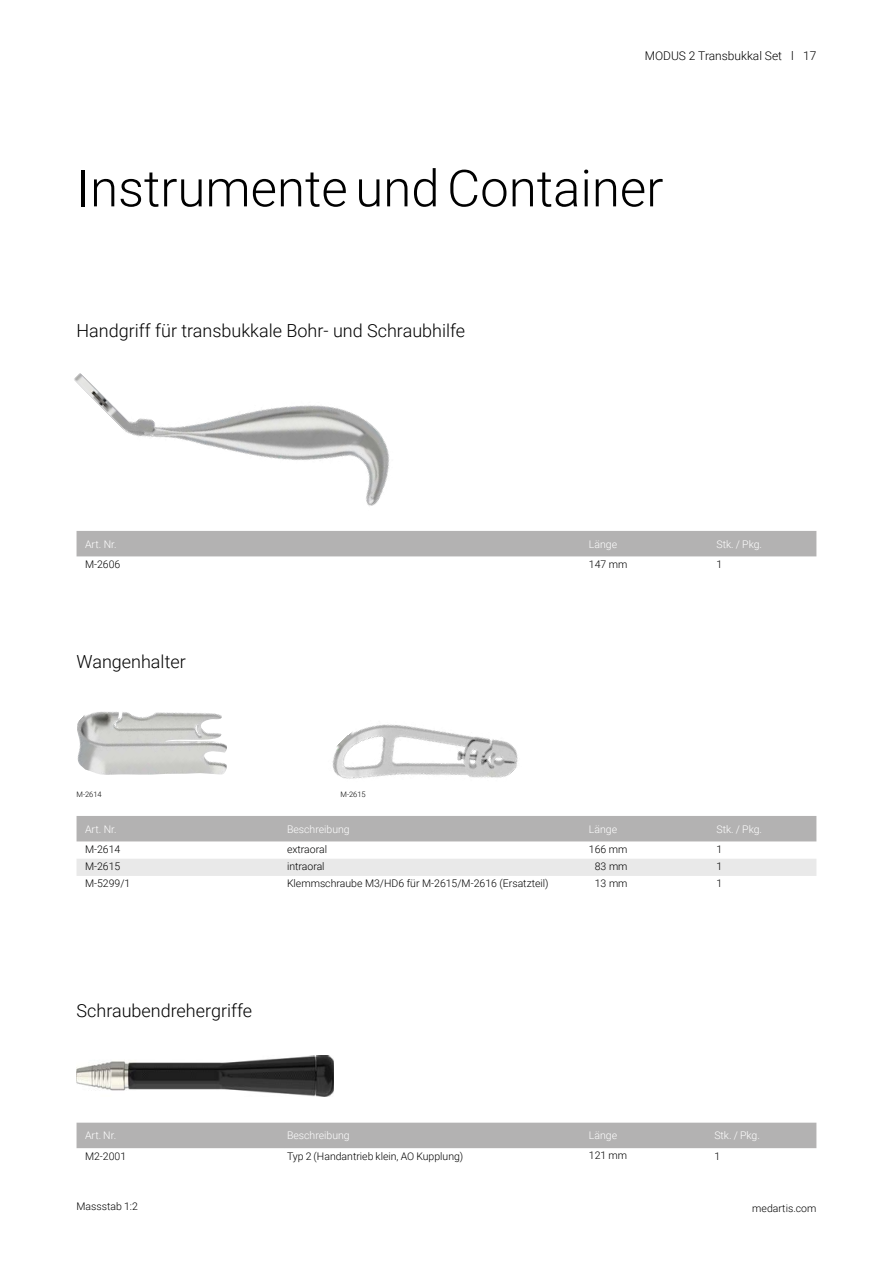
<style>
.page{position:relative;width:893px;height:1263px;background:#fff}
.page>*{position:absolute;margin:0;border:0;box-sizing:border-box;transform-origin:0 0}
.t1{font:300 51px "Roboto";color:#000}
.t2{font:300 18px "Roboto";color:#000}
.t3{font:300 12px "Roboto";color:#000}
.t4{font:300 10.5px "Roboto";color:#000}
.t5{font:300 10.5px "Roboto";color:#fff}
.t6{font:300 7.5px "Roboto";color:#000}
</style>
<div class="page">
<div style="left:77px;top:816px;width:739px;height:25px;background:#b3b2b2"></div>
<div style="left:77px;top:859px;width:739px;height:17px;background:#e9e9e9"></div>
<img style="left:74px;top:373px;width:382px;height:184px">
<img style="left:294px;top:724px;width:253px;height:152px">
<div style="left:77px;top:531px;width:739px;height:25px;background:#b3b2b2"></div>
<div style="left:77px;top:1123px;width:739px;height:25px;background:#b3b2b2"></div>
<img style="left:77px;top:1056px;width:257px;height:40px">
<img style="left:77px;top:711px;width:150px;height:64px">
<p class="t3" style="left:645px;top:47px;width:173px">MODUS 2 Transbukkal Set l 17</p>
<h1 class="t1" style="left:77px;top:152px;width:588px">Instrumente und Container</h1>
<h2 class="t2" style="left:77px;top:318px;width:390px">Handgriff für transbukkale Bohr- und Schraubhilfe</h2>
<p class="t5" style="left:85px;top:536px;width:33px">Art. Nr.</p>
<p class="t5" style="left:589px;top:536px;width:30px">Länge</p>
<p class="t5" style="left:716px;top:536px;width:47px">Stk. / Pkg.</p>
<p class="t4" style="left:85px;top:557px;width:37px">M-2606</p>
<p class="t4" style="left:589px;top:557px;width:40px">147 mm</p>
<p class="t4" style="left:716px;top:557px;width:7px">1</p>
<h2 class="t2" style="left:77px;top:649px;width:111px">Wangenhalter</h2>
<p class="t6" style="left:77px;top:789px;width:27px">M-2614</p>
<p class="t6" style="left:340px;top:789px;width:27px">M-2615</p>
<p class="t5" style="left:85px;top:821px;width:33px">Art. Nr.</p>
<p class="t5" style="left:287px;top:821px;width:64px">Beschreibung</p>
<p class="t5" style="left:589px;top:821px;width:30px">Länge</p>
<p class="t5" style="left:716px;top:821px;width:47px">Stk. / Pkg.</p>
<p class="t4" style="left:85px;top:842px;width:37px">M-2614</p>
<p class="t4" style="left:287px;top:842px;width:42px">extraoral</p>
<p class="t4" style="left:589px;top:842px;width:40px">166 mm</p>
<p class="t4" style="left:716px;top:842px;width:7px">1</p>
<p class="t4" style="left:85px;top:859px;width:37px">M-2615</p>
<p class="t4" style="left:287px;top:859px;width:39px">intraoral</p>
<p class="t4" style="left:595px;top:859px;width:34px">83 mm</p>
<p class="t4" style="left:716px;top:859px;width:7px">1</p>
<p class="t4" style="left:85px;top:876px;width:47px">M-5299/1</p>
<p class="t4" style="left:287px;top:876px;width:263px">Klemmschraube M3/HD6 für M-2615/M-2616 (Ersatzteil)</p>
<p class="t4" style="left:595px;top:876px;width:34px">13 mm</p>
<p class="t4" style="left:716px;top:876px;width:7px">1</p>
<h2 class="t2" style="left:77px;top:998px;width:177px">Schraubendrehergriffe</h2>
<p class="t5" style="left:85px;top:1128px;width:33px">Art. Nr.</p>
<p class="t5" style="left:287px;top:1128px;width:64px">Beschreibung</p>
<p class="t5" style="left:589px;top:1128px;width:30px">Länge</p>
<p class="t5" style="left:714px;top:1128px;width:47px">Stk. / Pkg.</p>
<p class="t4" style="left:85px;top:1149px;width:43px">M2-2001</p>
<p class="t4" style="left:287px;top:1149px;width:178px">Typ 2 (Handantrieb klein, AO Kupplung)</p>
<p class="t4" style="left:589px;top:1148px;width:40px">121 mm</p>
<p class="t4" style="left:714px;top:1149px;width:7px">1</p>
<p class="t4" style="left:77px;top:1199px;width:63px">Massstab 1:2</p>
<p class="t4" style="left:752px;top:1201px;width:66px">medartis.com</p>
</div>
